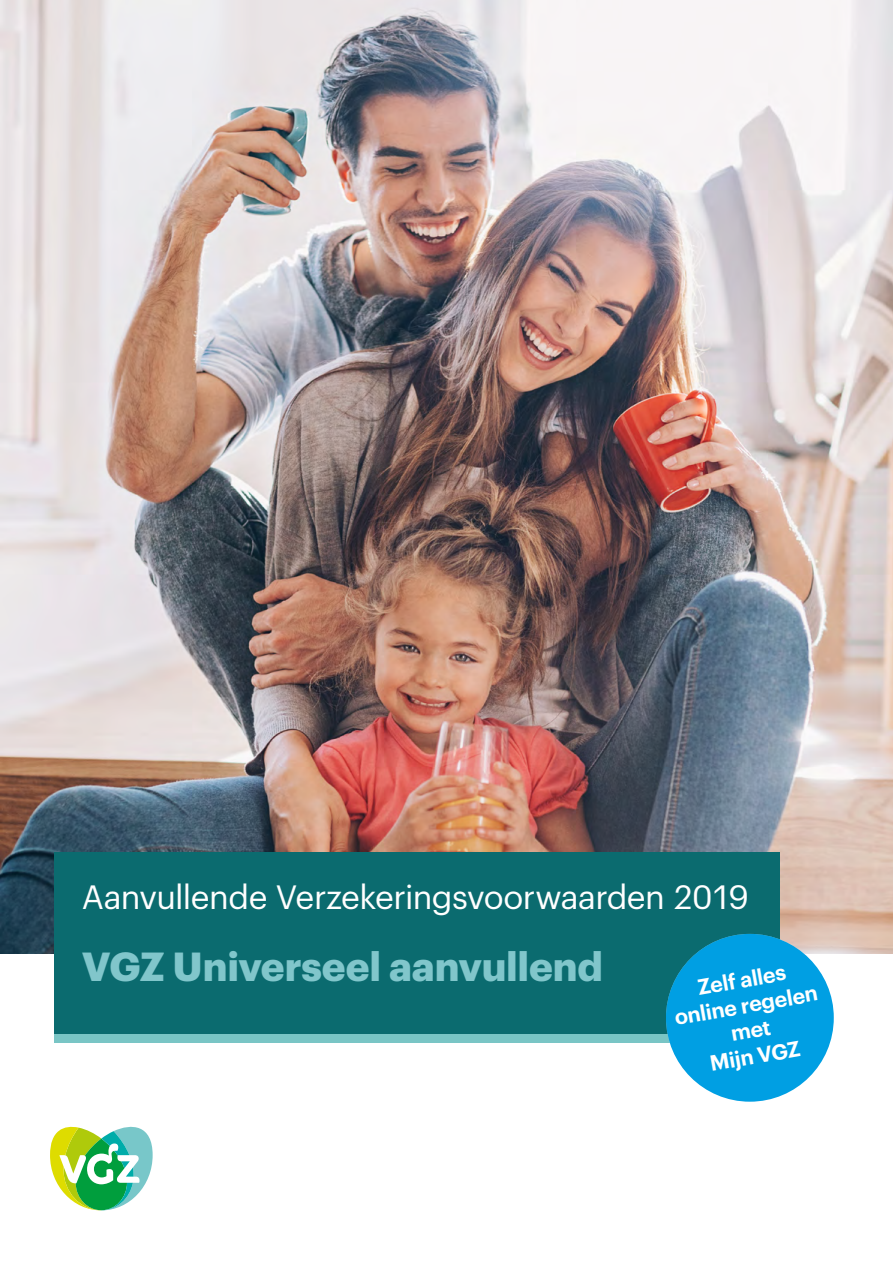
<style>
.page{position:relative;width:893px;height:1263px;background:#fff}
.page>*{position:absolute;margin:0;border:0;box-sizing:border-box;transform-origin:0 0}
.t1{font:700 39.75px "Graphik";letter-spacing:-.005em;color:#81c6cb}
.t2{font:33px "Graphik";letter-spacing:-.015em;color:#fff}
.t3{font:600 21.45px/25.8px "Graphik";color:#fff;text-align:center}
</style>
<div class="page">
<img style="left:0;top:0;width:893px;height:953px">
<div style="left:54px;top:851px;width:726px;height:183px;background:#0b6b6f"></div>
<div style="left:54px;top:1034px;width:726px;height:9px;background:#79c5c5"></div>
<svg style="left:50px;top:1126px;width:103px;height:84px"></svg>
<div style="left:666px;top:934px;width:168px;height:168px;background:#009fe3;border-radius:50%"></div>
<p class="t2" style="left:82px;top:872px;width:668px">Aanvullende Verzekeringsvoorwaarden 2019</p>
<p class="t1" style="left:82px;top:935px;width:523px">VGZ Universeel aanvullend</p>
<p class="t3" style="left:668px;top:978px;width:146px;rotate:-10deg">Zelf alles online regelen met<br>Mijn VGZ</p>
</div>
